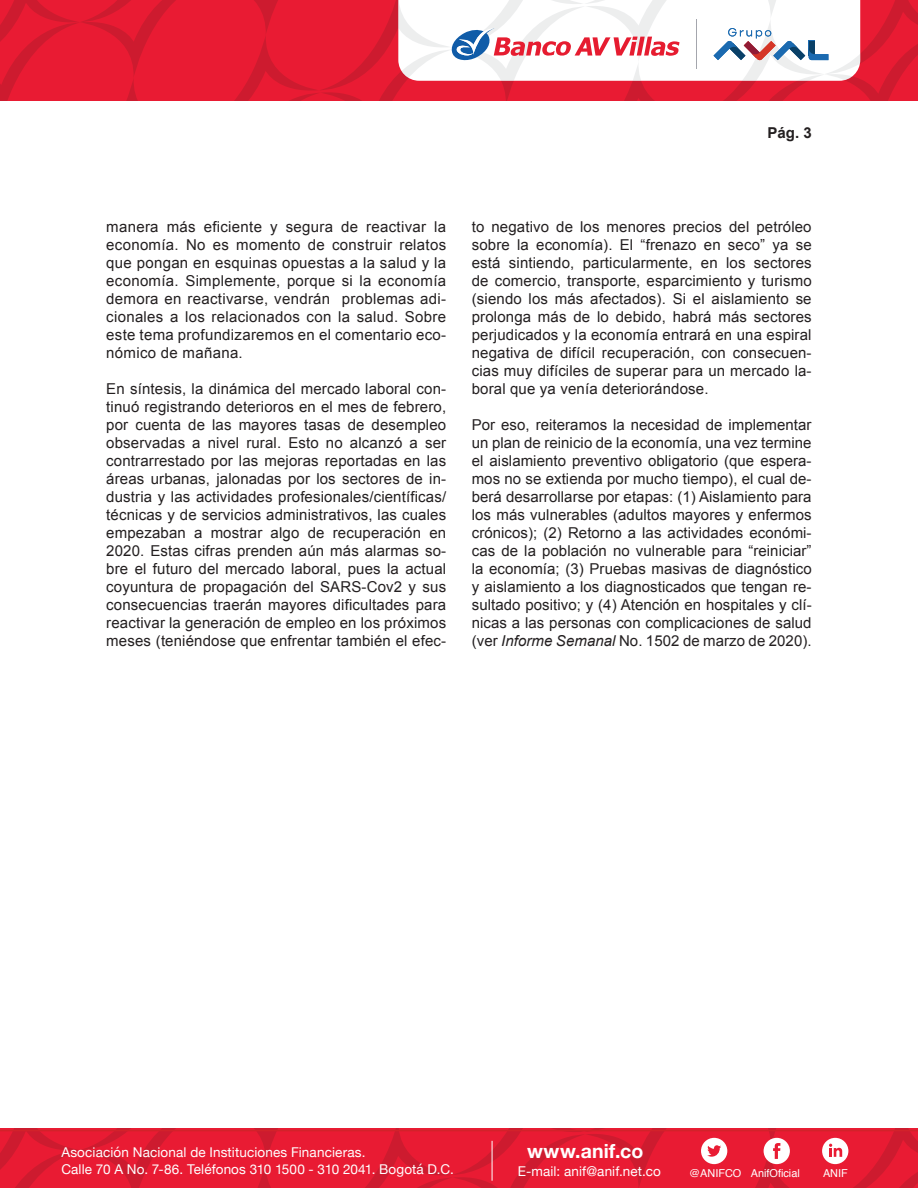
<style>
.page{position:relative;width:918px;height:1188px;background:#fff}
.page>*{position:absolute;margin:0;border:0;box-sizing:border-box;transform-origin:0 0}
.t1{font:700 19.5px "Helvetica Neue";letter-spacing:.005em;color:#fff}
.t2{font:15px/18px "Arial";letter-spacing:.01em;color:#231f20;text-align:justify}
.t3{font:700 15px "Arial";color:#231f20}
.t4{font:13.5px/17.7px "Helvetica Neue";letter-spacing:.01em;color:#fff}
.t5{font:10.95px "Helvetica";color:#fff}
.s1{font-style:italic}
</style>
<div class="page">
<svg style="left:0;top:0;width:918px;height:100px"></svg>
<svg style="left:0;top:1128px;width:918px;height:60px;background:#e42137"></svg>
<hr style="left:492px;top:1141px;width:1px;height:40px;background:#fff">
<p class="t3" style="left:768px;top:123px;width:46px">Pág. 3</p>
<p class="t2" style="left:106px;top:218px;width:341px">manera más eficiente y segura de reactivar la economía. No es momento de construir relatos que pongan en esquinas opuestas a la salud y la economía. Simplemente, porque si la economía demora en reactivarse, vendrán problemas adi&shy;cionales a los relacionados con la salud. Sobre este tema profundizaremos en el comentario eco&shy;nómico de mañana.</p>
<p class="t2" style="left:106px;top:380px;width:341px">En síntesis, la dinámica del mercado laboral con&shy;tinuó registrando deterioros en el mes de febrero, por cuenta de las mayores tasas de desempleo observadas a nivel rural. Esto no alcanzó a ser contrarrestado por las mejoras reportadas en las áreas urbanas, jalonadas por los sectores de in&shy;dustria y las actividades profesionales/científicas/ técnicas y de servicios administrativos, las cuales empezaban a mostrar algo de recuperación en 2020. Estas cifras prenden aún más alarmas so&shy;bre el futuro del mercado laboral, pues la actual coyuntura de propagación del SARS-Cov2 y sus consecuencias traerán mayores dificultades para reactivar la generación de empleo en los próximos meses (teniéndose que enfrentar también el efec-</p>
<p class="t2" style="left:472px;top:218px;width:341px">to negativo de los menores precios del petróleo sobre la economía). El “frenazo en seco” ya se está sintiendo, particularmente, en los sectores de comercio, transporte, esparcimiento y turismo (siendo los más afectados). Si el aislamiento se prolonga más de lo debido, habrá más sectores perjudicados y la economía entrará en una espiral negativa de difícil recuperación, con consecuen&shy;cias muy difíciles de superar para un mercado la&shy;boral que ya venía deteriorándose.</p>
<p class="t2" style="left:472px;top:416px;width:341px">Por eso, reiteramos la necesidad de implementar un plan de reinicio de la economía, una vez termine el aislamiento preventivo obligatorio (que espera&shy;mos no se extienda por mucho tiempo), el cual de&shy;berá desarrollarse por etapas: (1) Aislamiento para los más vulnerables (adultos mayores y enfermos crónicos); (2) Retorno a las actividades económi&shy;cas de la población no vulnerable para “reiniciar” la economía; (3) Pruebas masivas de diagnóstico y aislamiento a los diagnosticados que tengan re&shy;sultado positivo; y (4) Atención en hospitales y clí&shy;nicas a las personas con complicaciones de salud (ver <span class="s1">Informe Semanal</span> No. 1502 de marzo de 2020).</p>
<p class="t4" style="left:61px;top:1144px;width:394px">Asociación Nacional de Instituciones Financieras.<br>Calle 70 A No. 7-86. Teléfonos 310 1500 - 310 2041. Bogotá D.C.</p>
<h1 class="t1" style="left:527px;top:1136px;width:118px">www.anif.co</h1>
<p class="t4" style="left:518px;top:1163px;width:145px">E-mail: anif@anif.net.co</p>
<p class="t5" style="left:689px;top:1165px;width:112px">@ANIFCO AnifOficial</p>
<p class="t5" style="left:823px;top:1165px;width:26px">ANIF</p>
</div>
